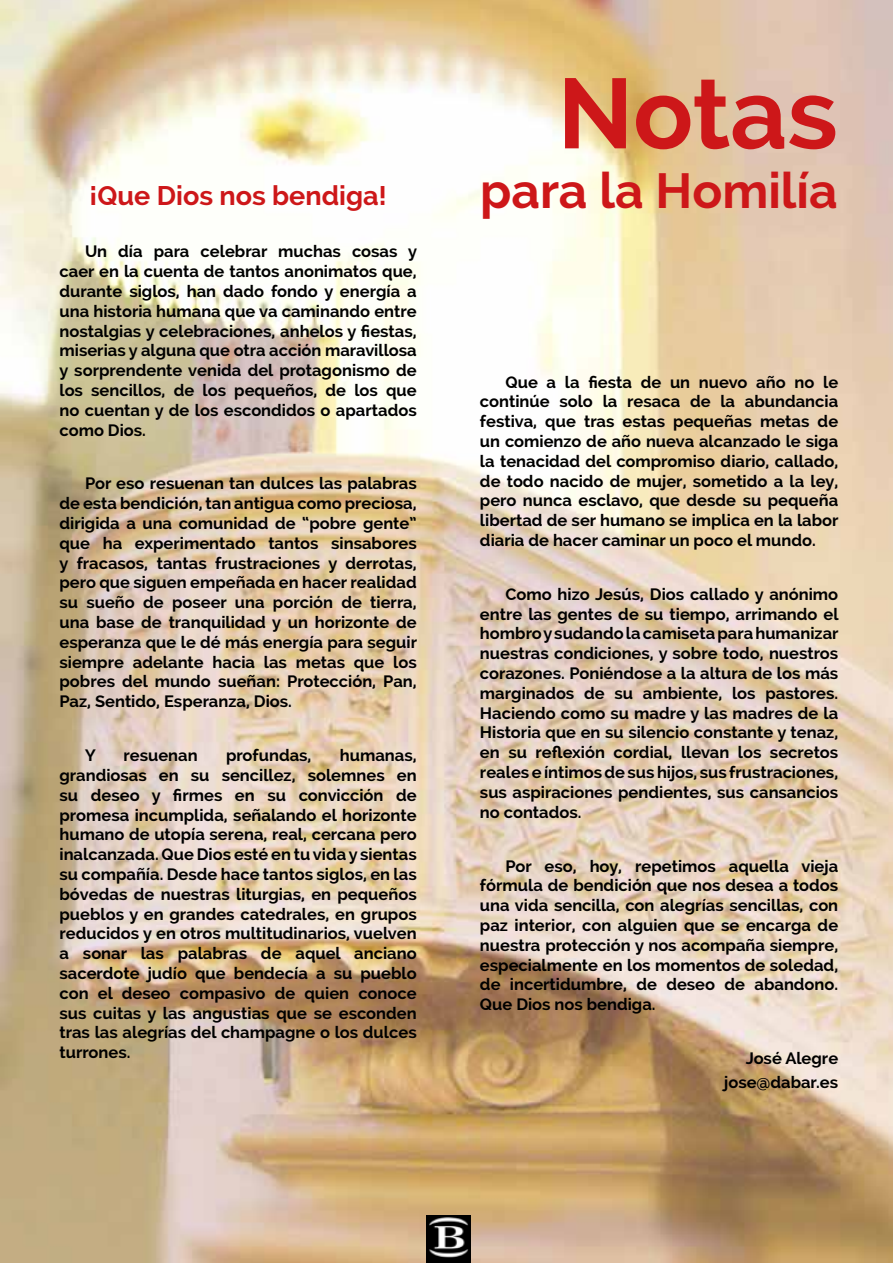
<style>
.page{position:relative;width:893px;height:1263px;background:#fff}
.page>*{position:absolute;margin:0;border:0;box-sizing:border-box;transform-origin:0 0}
.t1{font:700 99px "Raleway";color:#cd1719}
.t2{font:700 49.5px "Raleway";color:#cd1719}
.t3{font:700 27px "Raleway";color:#cd1719}
.t4{font:700 16.5px/19.8px "Raleway";color:#000;text-align:justify}
</style>
<div class="page">
<img style="left:0;top:0;width:893px;height:1263px">
<img style="left:427px;top:1216px;width:44px;height:47px">
<h3 class="t3" style="left:90px;top:180px;width:298px">¡Que Dios nos bendiga!</h3>
<p class="t4" style="left:60px;top:242px;width:359px;text-indent:26px">Un día para celebrar muchas cosas y caer en la cuenta de tantos anonimatos que, durante siglos, han dado fondo y energía a una historia humana que va caminando entre nostalgias y celebraciones, anhelos y fiestas, miserias y alguna que otra acción maravillosa y sorprendente venida del protagonismo de los sencillos, de los pequeños, de los que no cuentan y de los escondidos o apartados como Dios.</p>
<p class="t4" style="left:60px;top:474px;width:359px;text-indent:26px">Por eso resuenan tan dulces las palabras de esta bendición, tan antigua como preciosa, dirigida a una comunidad de “pobre gente” que ha experimentado tantos sinsabores y fracasos, tantas frustraciones y derrotas, pero que siguen empeñada en hacer realidad su sueño de poseer una porción de tierra, una base de tranquilidad y un horizonte de esperanza que le dé más energía para seguir siempre adelante hacia las metas que los pobres del mundo sueñan: Protección, Pan, Paz, Sentido, Esperanza, Dios.</p>
<p class="t4" style="left:85px;top:745px;width:12px">Y</p>
<p class="t4" style="left:123px;top:745px;width:76px">resuenan</p>
<p class="t4" style="left:226px;top:745px;width:87px">profundas,</p>
<p class="t4" style="left:60px;top:745px;width:359px;text-indent:280px">humanas, grandiosas en su sencillez, solemnes en su deseo y firmes en su convicción de promesa incumplida, señalando el horizonte humano de utopía serena, real, cercana pero inalcanzada. Que Dios esté en tu vida y sientas su compañía. Desde hace tantos siglos, en las bóvedas de nuestras liturgias, en pequeños pueblos y en grandes catedrales, en grupos reducidos y en otros multitudinarios, vuelven a sonar las palabras de aquel anciano sacerdote judío que bendecía a su pueblo con el deseo compasivo de quien conoce sus cuitas y las angustias que se esconden tras las alegrías del champagne o los dulces turrones.</p>
<h1 class="t1" style="left:558px;top:57px;width:281px">Notas</h1>
<h2 class="t2" style="left:480px;top:162px;width:359px">para la Homilía</h2>
<p class="t4" style="left:480px;top:372px;width:360px;text-indent:26px">Que a la fiesta de un nuevo año no le continúe solo la resaca de la abundancia festiva, que tras estas pequeñas metas de un comienzo de año nueva alcanzado le siga la tenacidad del compromiso diario, callado, de todo nacido de mujer, sometido a la ley, pero nunca esclavo, que desde su pequeña libertad de ser humano se implica en la labor diaria de hacer caminar un poco el mundo.</p>
<p class="t4" style="left:480px;top:584px;width:360px;text-indent:26px">Como hizo Jesús, Dios callado y anónimo entre las gentes de su tiempo, arrimando el hombro y sudando la camiseta para humanizar nuestras condiciones, y sobre todo, nuestros corazones. Poniéndose a la altura de los más marginados de su ambiente, los pastores.<br>Haciendo como su madre y las madres de la Historia que en su silencio constante y tenaz, en su reflexión cordial, llevan los secretos reales e íntimos de sus hijos, sus frustraciones, sus aspiraciones pendientes, sus cansancios no contados.</p>
<p class="t4" style="left:480px;top:856px;width:360px;text-indent:26px">Por eso, hoy, repetimos aquella vieja fórmula de bendición que nos desea a todos una vida sencilla, con alegrías sencillas, con paz interior, con alguien que se encarga de nuestra protección y nos acompaña siempre, especialmente en los momentos de soledad, de incertidumbre, de deseo de abandono.<br>Que Dios nos bendiga.</p>
<p class="t4" style="left:724px;top:1046px;width:116px;line-height:24px;text-align:right">José Alegre jose@dabar.es</p>
</div>
